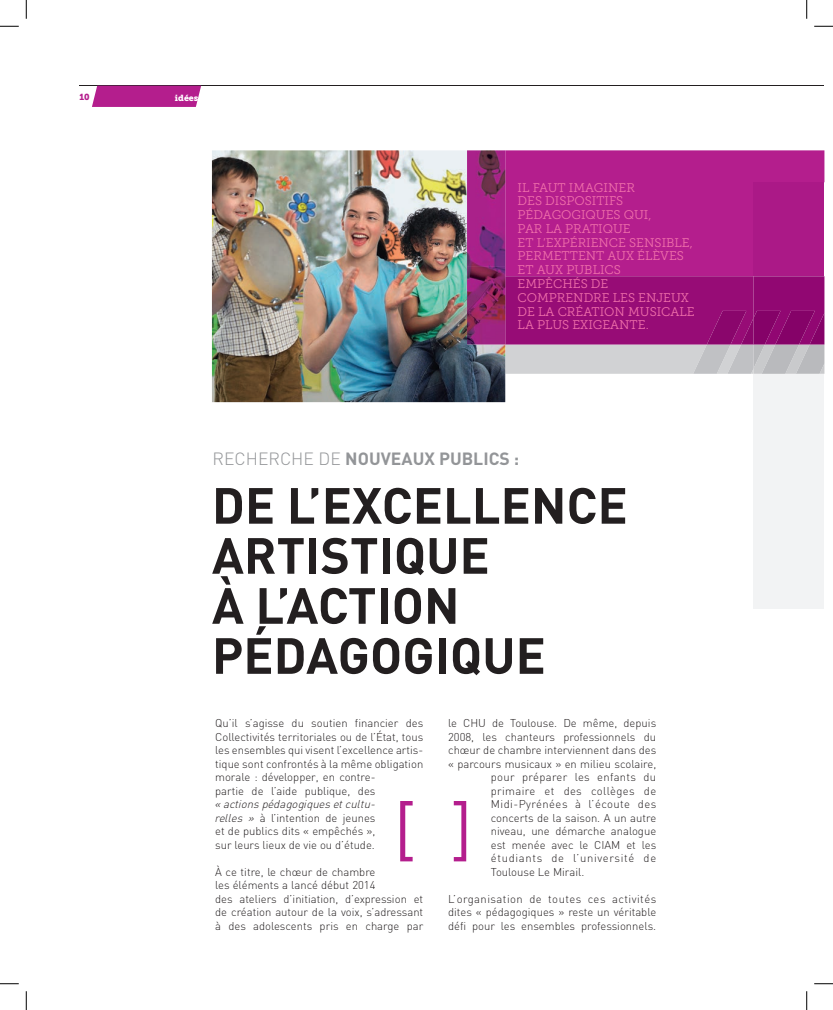
<style>
.page{position:relative;width:833px;height:1010px;background:#fff}
.page>*{position:absolute;margin:0;border:0;box-sizing:border-box;transform-origin:0 0}
.t1{font:70.12px "DIN";color:#b41e8d}
.t2{font:700 50px/50px "DIN";color:#231f20}
.t3{font:700 17.5px "DIN";color:#939598}
.t4{font:12.5px/13.8px "Museo Slab 300";color:#f171ab}
.t5{font:300 11.25px/13.5px "DIN";color:#231f20}
.t6{font:300 11.25px "DIN";letter-spacing:.03em;color:#231f20}
.t7{font:300 11.25px "DIN";letter-spacing:.04em;color:#231f20}
.t8{font:300 11.25px "DIN";letter-spacing:.06em;color:#231f20}
.t9{font:8.75px "Museo Slab 900";color:#fff}
.t10{font:8.75px "Museo Slab 900";color:#b41e8d}
.s1{font-weight:300}
.s2{font-style:italic}
</style>
<div class="page">
<div style="left:753px;top:373px;width:70px;height:235px;background:#f2f3f4"></div>
<hr style="left:79px;top:85px;width:744px;height:1px;background:#231f20">
<svg style="left:92px;top:86px;width:109px;height:21px;background:#b72892"></svg>
<img style="left:212px;top:150px;width:293px;height:252px">
<div style="left:505px;top:150px;width:318px;height:126px;background:#b41e8d"></div>
<div style="left:753px;top:182px;width:70px;height:94px;background:#ab1987"></div>
<svg style="left:505px;top:276px;width:318px;height:97px;background:#a4448f"></svg>
<img style="left:467px;top:150px;width:38px;height:194px">
<svg style="left:0;top:25px;width:19px;height:2px"></svg>
<svg style="left:814px;top:25px;width:18px;height:2px"></svg>
<svg style="left:0;top:983px;width:19px;height:1px"></svg>
<svg style="left:814px;top:983px;width:18px;height:1px"></svg>
<svg style="left:25px;top:0;width:2px;height:19px"></svg>
<svg style="left:25px;top:991px;width:2px;height:18px"></svg>
<svg style="left:806px;top:0;width:1px;height:19px"></svg>
<svg style="left:806px;top:991px;width:1px;height:18px"></svg>
<p class="t10" style="left:79px;top:92px;width:12px">10</p>
<p class="t9" style="left:175px;top:92px;width:25px">idées</p>
<p class="t4" style="left:517px;top:180px;width:178px">IL FAUT IMAGINER<br>DES DISPOSITIFS<br>PÉDAGOGIQUES QUI,<br>PAR LA PRATIQUE<br>ET L’EXPÉRIENCE SENSIBLE,<br>PERMETTENT AUX ÉLÈVES<br>ET AUX PUBLICS<br>EMPÊCHÉS DE<br>COMPRENDRE LES ENJEUX<br>DE LA CRÉATION MUSICALE<br>LA PLUS EXIGEANTE.</p>
<h3 class="t3" style="left:212px;top:447px;width:308px"><span class="s1">RECHERCHE DE</span> NOUVEAUX PUBLICS :</h3>
<h2 class="t2" style="left:212px;top:478px;width:417px">DE L’EXCELLENCE<br>ARTISTIQUE<br>À L’ACTION<br>PÉDAGOGIQUE</h2>
<p class="t5" style="left:448px;top:716px;width:209px">le CHU de Toulouse. De même, depuis</p>
<p class="t5" style="left:448px;top:729px;width:209px">2008, les chanteurs professionnels du</p>
<p class="t5" style="left:448px;top:743px;width:209px">chœur de chambre interviennent dans des</p>
<p class="t5" style="left:448px;top:756px;width:209px">« parcours musicaux » en milieu scolaire,</p>
<p class="t6" style="left:490px;top:770px;width:167px">pour préparer les enfants du</p>
<p class="t6" style="left:490px;top:783px;width:167px">primaire et des collèges de</p>
<p class="t7" style="left:490px;top:797px;width:167px">Midi-Pyrénées à l’écoute des</p>
<p class="t5" style="left:490px;top:810px;width:167px">concerts de la saison. A un autre</p>
<p class="t5" style="left:490px;top:824px;width:167px">niveau, une démarche analogue</p>
<p class="t5" style="left:490px;top:837px;width:167px">est menée avec le CIAM et les</p>
<p class="t8" style="left:490px;top:851px;width:167px">étudiants de l’université de</p>
<p class="t5" style="left:490px;top:864px;width:95px">Toulouse Le Mirail.</p>
<p class="t5" style="left:448px;top:891px;width:209px;text-align:justify">L’organisation de toutes ces activités dites « pédagogiques » reste un véritable défi pour les ensembles professionnels.</p>
<p class="t5" style="left:215px;top:716px;width:209px">Qu’il s’agisse du soutien financier des Collectivités territoriales ou de l’État, tous les ensembles qui visent l’excellence artis&shy;tique sont confrontés à la même obligation morale : développer, en contre-<br>partie de l’aide publique, des</p>
<p class="t5" style="left:215px;top:797px;width:162px;text-align:justify"><span class="s2">« actions pédagogiques et cultu&shy;relles »</span> à l’intention de jeunes et de publics dits « empêchés », sur leurs lieux de vie ou d’étude.</p>
<p class="t5" style="left:215px;top:864px;width:209px">À ce titre, le chœur de chambre<br>les éléments a lancé début 2014<br>des ateliers d’initiation, d’expression et de création autour de la voix, s’adressant à des adolescents pris en charge par</p>
<h1 class="t1" style="left:393px;top:786px;width:80px">[ ]</h1>
</div>
